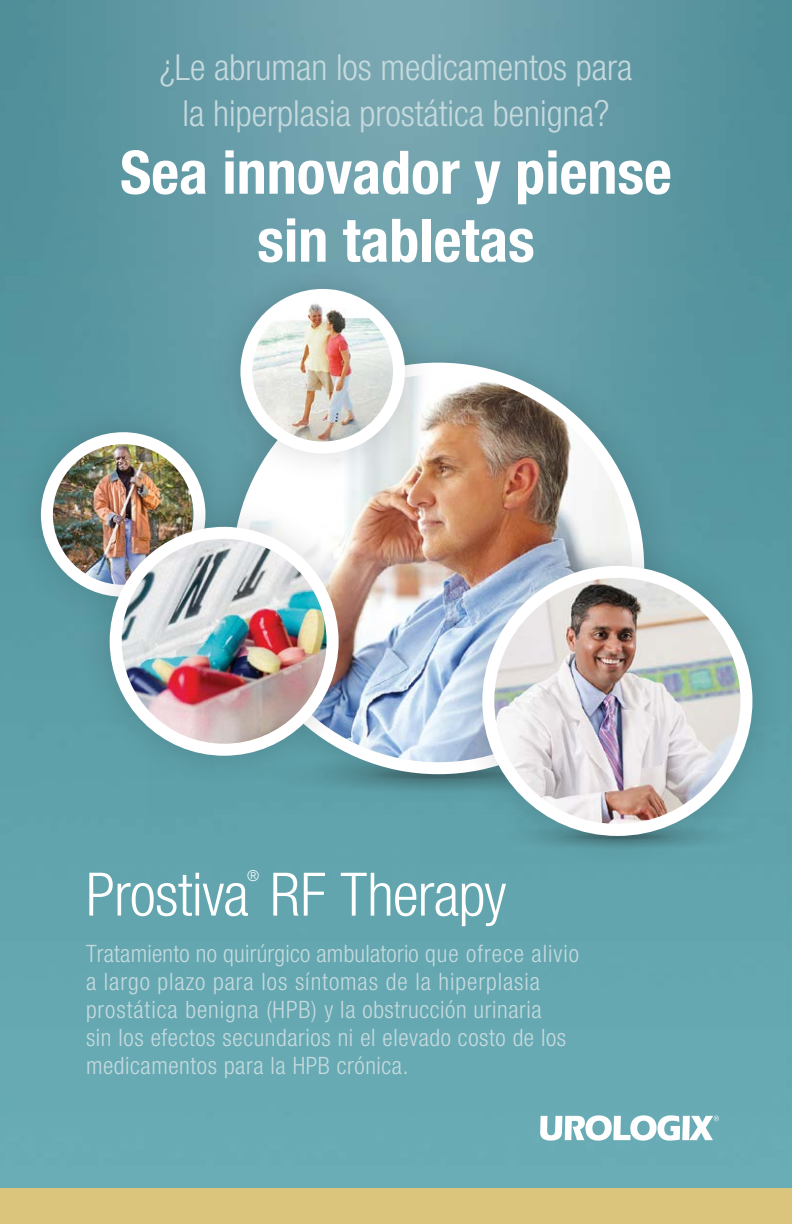
<style>
.page{position:relative;width:792px;height:1224px;background:#fff}
.page>*{position:absolute;margin:0;border:0;box-sizing:border-box;transform-origin:0 0}
.t1{font:700 condensed 60px/68px "Helvetica Neue LT Std";color:#fff;text-align:center}
.t2{font:300 condensed 60px "Helvetica Neue LT Std";letter-spacing:-.01em;color:#fff}
.t3{font:300 condensed 36px/46px "Helvetica Neue LT Std";color:#c6dade;text-align:center}
.t4{font:300 condensed 24px/28px "Helvetica Neue LT Std";letter-spacing:.025em;color:#c6dade}
.t5{font:300 condensed 15.2px "Helvetica Neue LT Std";color:#fff}
</style>
<div class="page">
<img style="left:0;top:0;width:792px;height:1188px">
<div style="left:419px;top:812px;width:373px;height:52px;background:#60a3ac"></div>
<svg style="left:540px;top:1115px;width:179px;height:26px"></svg>
<div style="left:0;top:1188px;width:792px;height:36px;background:#dbc47b"></div>
<div style="left:8px;top:400px;width:231px;height:230px;background:#5897a1"></div>
<img style="left:47px;top:438px;width:145px;height:144px">
<div style="left:41px;top:432px;width:164px;height:165px;border:12px solid #fff;border-radius:50%"></div>
<div style="left:148px;top:789px;width:301px;height:26px;background:#5ea1aa"></div>
<div style="left:199px;top:329px;width:478px;height:478px;background:#000;opacity:.15"></div>
<img style="left:239px;top:369px;width:399px;height:399px;border-radius:200px">
<div style="left:76px;top:494px;width:296px;height:295px;background:#000;opacity:.15"></div>
<img style="left:116px;top:533px;width:217px;height:217px;border-radius:108px">
<div style="left:110px;top:527px;width:229px;height:229px;border:12px solid #fff;border-radius:50%"></div>
<div style="left:449px;top:533px;width:337px;height:336px;background:#000;opacity:.15"></div>
<img style="left:488px;top:574px;width:258px;height:256px">
<div style="left:482px;top:566px;width:270px;height:270px;border:12px solid #fff;border-radius:50%"></div>
<div style="left:208px;top:256px;width:230px;height:231px;background:#000;opacity:.15"></div>
<img style="left:246px;top:295px;width:153px;height:153px;border-radius:75px">
<div style="left:240px;top:289px;width:165px;height:165px;border:12px solid #fff;border-radius:50%"></div>
<h2 class="t3" style="left:159px;top:44px;width:475px">¿Le abruman los medicamentos para la hiperplasia prostática benigna?</h2>
<h1 class="t1" style="left:120px;top:138px;width:553px">Sea innovador y piense sin tabletas</h1>
<p class="t5" style="left:247px;top:867px;width:14px">®</p>
<h1 class="t2" style="left:86px;top:860px;width:422px">Prostiva RF Therapy</h1>
<p class="t4" style="left:86px;top:939px;width:495px">Tratamiento no quirúrgico ambulatorio que ofrece alivio a largo plazo para los síntomas de la hiperplasia prostática benigna (HPB) y la obstrucción urinaria<br>sin los efectos secundarios ni el elevado costo de los medicamentos para la HPB crónica.</p>
</div>
